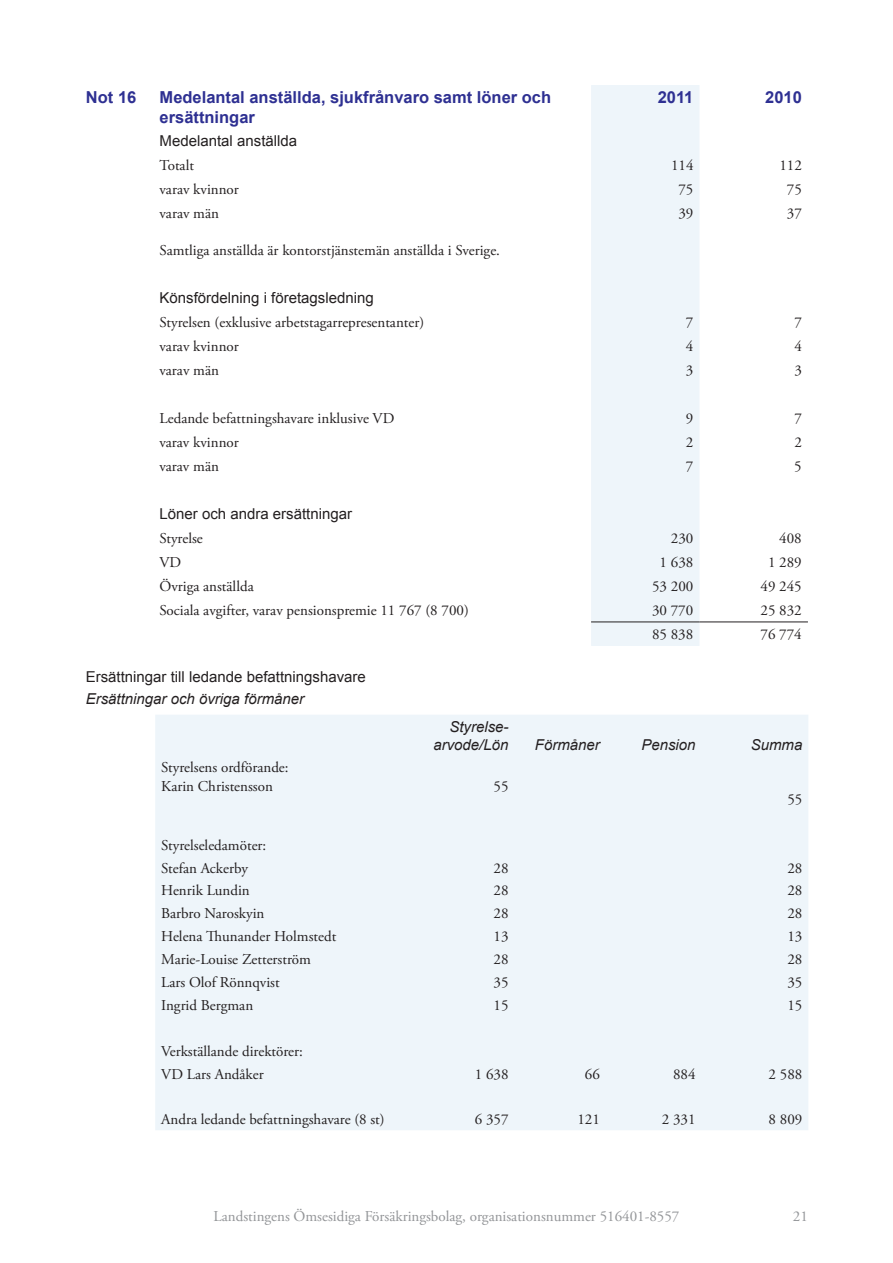
<style>
.page{position:relative;width:893px;height:1263px;background:#fff}
.page>*{position:absolute;margin:0;border:0;box-sizing:border-box;transform-origin:0 0}
.t1{font:700 16.5px/19.8px "Arial";color:#2e3092}
.t2{font:15px/22.8px "Adobe Garamond Pro";color:#231f20}
.t3{font:15px "Arial";color:#231f20}
.t4{font:15px "Adobe Garamond Pro";color:#939598}
.t5{font:italic 15px/18px "Arial";color:#231f20;text-align:right}
</style>
<div class="page">
<div style="left:591px;top:85px;width:108px;height:561px;background:#eef5fa"></div>
<hr style="left:591px;top:621px;width:108px;height:1px;background:#231f20">
<hr style="left:699px;top:621px;width:109px;height:1px;background:#231f20">
<div style="left:155px;top:715px;width:653px;height:415px;background:#eef5fa"></div>
<p class="t1" style="left:86px;top:88px;width:52px">Not 16</p>
<p class="t1" style="left:160px;top:88px;width:393px">Medelantal anställda, sjukfrånvaro samt löner och ersättningar</p>
<p class="t1" style="left:658px;top:88px;width:37px">2011</p>
<p class="t1" style="left:765px;top:88px;width:38px">2010</p>
<p class="t3" style="left:160px;top:131px;width:139px">Medelantal anställda</p>
<p class="t2" style="left:160px;top:154px;width:36px">Totalt</p>
<p class="t2" style="left:671px;top:154px;width:24px">114</p>
<p class="t2" style="left:779px;top:154px;width:24px">112</p>
<p class="t2" style="left:160px;top:178px;width:81px">varav kvinnor</p>
<p class="t2" style="left:678px;top:178px;width:16px">75</p>
<p class="t2" style="left:787px;top:178px;width:16px">75</p>
<p class="t2" style="left:160px;top:202px;width:61px">varav män</p>
<p class="t2" style="left:678px;top:202px;width:16px">39</p>
<p class="t2" style="left:787px;top:202px;width:16px">37</p>
<p class="t2" style="left:160px;top:239px;width:342px">Samtliga anställda är kontorstjänstemän anställda i Sverige.</p>
<p class="t3" style="left:160px;top:288px;width:216px">Könsfördelning i företagsledning</p>
<p class="t2" style="left:160px;top:311px;width:266px">Styrelsen (exklusive arbetstagarrepresentanter)</p>
<p class="t2" style="left:686px;top:311px;width:9px">7</p>
<p class="t2" style="left:794px;top:311px;width:9px">7</p>
<p class="t2" style="left:160px;top:335px;width:81px">varav kvinnor</p>
<p class="t2" style="left:686px;top:335px;width:9px">4</p>
<p class="t2" style="left:794px;top:335px;width:9px">4</p>
<p class="t2" style="left:160px;top:359px;width:61px">varav män</p>
<p class="t2" style="left:686px;top:359px;width:9px">3</p>
<p class="t2" style="left:794px;top:359px;width:9px">3</p>
<p class="t2" style="left:160px;top:407px;width:236px">Ledande befattningshavare inklusive VD</p>
<p class="t2" style="left:686px;top:407px;width:9px">9</p>
<p class="t2" style="left:794px;top:407px;width:9px">7</p>
<p class="t2" style="left:159px;top:431px;width:81px">varav kvinnor</p>
<p class="t2" style="left:686px;top:431px;width:9px">2</p>
<p class="t2" style="left:794px;top:431px;width:9px">2</p>
<p class="t2" style="left:159px;top:455px;width:61px">varav män</p>
<p class="t2" style="left:686px;top:455px;width:9px">7</p>
<p class="t2" style="left:794px;top:455px;width:9px">5</p>
<p class="t3" style="left:159px;top:504px;width:194px">Löner och andra ersättningar</p>
<p class="t2" style="left:159px;top:527px;width:45px">Styrelse</p>
<p class="t2" style="left:671px;top:527px;width:24px">230</p>
<p class="t2" style="left:779px;top:527px;width:24px">408</p>
<p class="t2" style="left:159px;top:551px;width:23px">VD</p>
<p class="t2" style="left:660px;top:551px;width:35px">1 638</p>
<p class="t2" style="left:768px;top:551px;width:35px">1 289</p>
<p class="t2" style="left:159px;top:575px;width:96px">Övriga anställda</p>
<p class="t2" style="left:652px;top:575px;width:43px">53 200</p>
<p class="t2" style="left:760px;top:575px;width:43px">49 245</p>
<p class="t2" style="left:159px;top:599px;width:311px">Sociala avgifter, varav pensionspremie 11 767 (8 700)</p>
<p class="t2" style="left:652px;top:599px;width:43px">30 770</p>
<p class="t2" style="left:760px;top:599px;width:43px">25 832</p>
<p class="t2" style="left:652px;top:623px;width:43px">85 838</p>
<p class="t2" style="left:760px;top:623px;width:43px">76 774</p>
<p class="t3" style="left:86px;top:666px;width:282px">Ersättningar till ledande befattningshavare</p>
<p class="t5" style="left:86px;top:690px;width:220px">Ersättningar och övriga förmåner</p>
<p class="t5" style="left:433px;top:717px;width:77px">Styrelse&shy;arvode/Lön</p>
<p class="t5" style="left:535px;top:735px;width:67px">Förmåner</p>
<p class="t5" style="left:641px;top:735px;width:56px">Pension</p>
<p class="t5" style="left:751px;top:735px;width:53px">Summa</p>
<p class="t2" style="left:161px;top:759px;width:129px;line-height:18.8px">Styrelsens ordförande:<br>Karin Christensson</p>
<p class="t2" style="left:161px;top:834px;width:107px">Styrelseledamöter:<br>Stefan Ackerby</p>
<p class="t2" style="left:493px;top:775px;width:16px">55</p>
<p class="t2" style="left:787px;top:788px;width:16px">55</p>
<p class="t2" style="left:493px;top:857px;width:16px">28</p>
<p class="t2" style="left:787px;top:857px;width:16px">28</p>
<p class="t2" style="left:161px;top:880px;width:90px">Henrik Lundin</p>
<p class="t2" style="left:493px;top:880px;width:16px">28</p>
<p class="t2" style="left:787px;top:880px;width:16px">28</p>
<p class="t2" style="left:161px;top:903px;width:105px">Barbro Naroskyin</p>
<p class="t2" style="left:493px;top:903px;width:16px">28</p>
<p class="t2" style="left:787px;top:903px;width:16px">28</p>
<p class="t2" style="left:161px;top:925px;width:177px">Helena Thunander Holmstedt</p>
<p class="t2" style="left:493px;top:925px;width:16px">13</p>
<p class="t2" style="left:787px;top:925px;width:16px">13</p>
<p class="t2" style="left:161px;top:948px;width:151px">Marie-Louise Zetterström</p>
<p class="t2" style="left:493px;top:948px;width:16px">28</p>
<p class="t2" style="left:787px;top:948px;width:16px">28</p>
<p class="t2" style="left:161px;top:971px;width:120px">Lars Olof Rönnqvist</p>
<p class="t2" style="left:493px;top:971px;width:16px">35</p>
<p class="t2" style="left:787px;top:971px;width:16px">35</p>
<p class="t2" style="left:161px;top:994px;width:94px">Ingrid Bergman</p>
<p class="t2" style="left:493px;top:994px;width:16px">15</p>
<p class="t2" style="left:787px;top:994px;width:16px">15</p>
<p class="t2" style="left:161px;top:1040px;width:143px">Verkställande direktörer:<br>VD Lars Andåker</p>
<p class="t2" style="left:475px;top:1063px;width:35px">1 638</p>
<p class="t2" style="left:585px;top:1063px;width:16px">66</p>
<p class="t2" style="left:673px;top:1063px;width:24px">884</p>
<p class="t2" style="left:769px;top:1063px;width:35px">2 588</p>
<p class="t2" style="left:161px;top:1108px;width:225px">Andra ledande befattningshavare (8 st)</p>
<p class="t2" style="left:475px;top:1108px;width:35px">6 357</p>
<p class="t2" style="left:577px;top:1108px;width:24px">121</p>
<p class="t2" style="left:662px;top:1108px;width:35px">2 331</p>
<p class="t2" style="left:769px;top:1108px;width:35px">8 809</p>
<p class="t4" style="left:213px;top:1207px;width:467px">Landstingens Ömsesidiga Försäkringsbolag, organisationsnummer 516401-8557</p>
<p class="t4" style="left:793px;top:1207px;width:16px">21</p>
</div>
